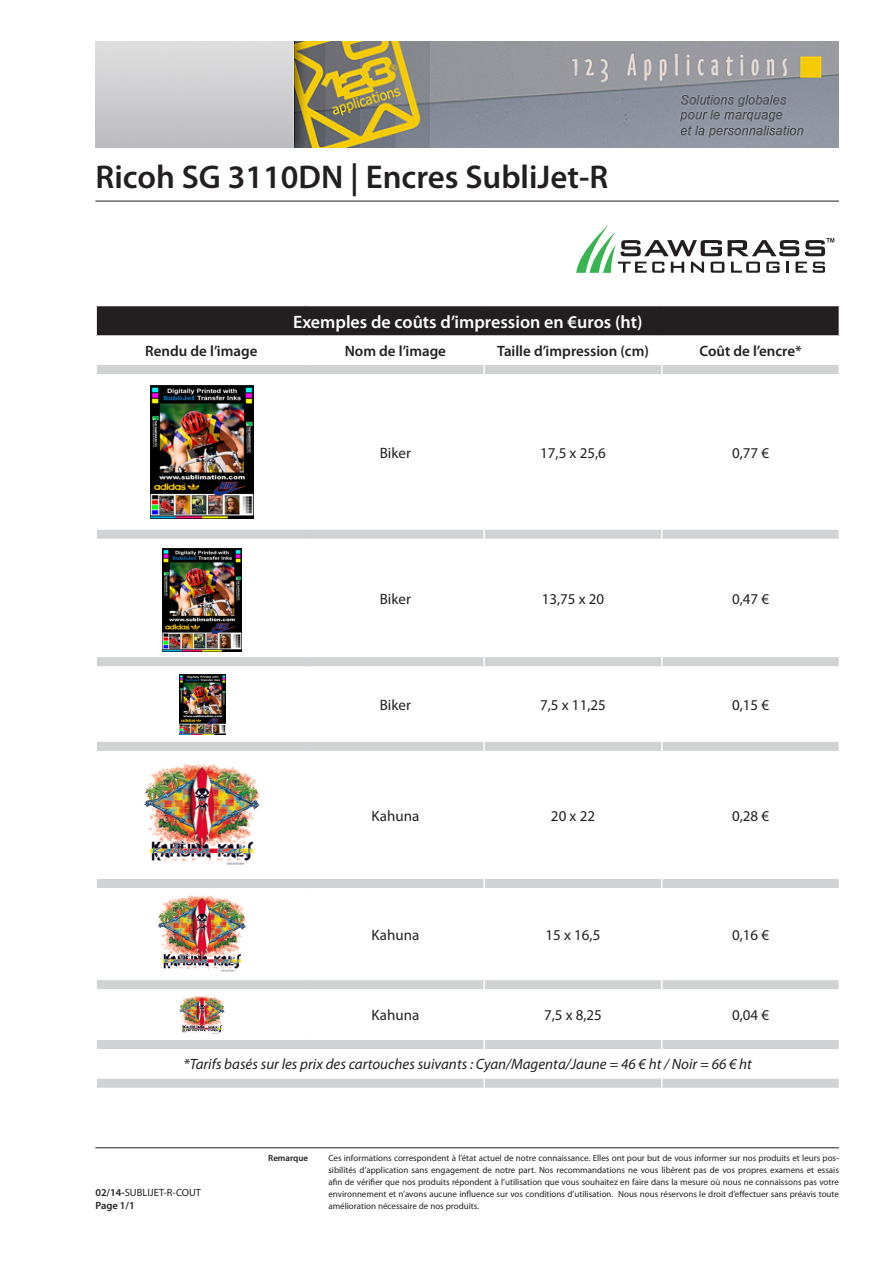
<style>
.page{position:relative;width:893px;height:1263px;background:#fff}
.page>*{position:absolute;margin:0;border:0;box-sizing:border-box;transform-origin:0 0}
.t1{font:600 33px "Myriad Pro";color:#231f20}
.t2{font:600 18px "Myriad Pro";color:#fff}
.t3{font:15px "Myriad Pro";color:#231f20}
.t4{font:italic 15px "Myriad Pro";color:#231f20}
.t5{font:600 15px "Myriad Pro";color:#231f20}
.t6{font:10.5px "Myriad Pro";color:#231f20}
.t7{font:600 10.5px "Myriad Pro";color:#231f20}
.t8{font:9px/12px "Myriad Pro";color:#231f20;text-align:justify}
.t9{font:600 9px "Myriad Pro";color:#231f20}
.s1{font-weight:600}
</style>
<div class="page">
<img style="left:95px;top:42px;width:744px;height:105px">
<hr style="left:95px;top:201px;width:744px;height:1px;background:#231f20">
<hr style="left:95px;top:1147px;width:744px;height:1px;background:#231f20">
<div style="left:96px;top:305px;width:743px;height:31px;background:#231f20"></div>
<svg style="left:97px;top:365px;width:742px;height:723px"></svg>
<hr style="left:95px;top:305px;width:212px;height:1px;background:#fff">
<hr style="left:95px;top:306px;width:2px;height:29px;background:#fff">
<hr style="left:307px;top:305px;width:177px;height:1px;background:#fff">
<hr style="left:484px;top:305px;width:178px;height:1px;background:#fff">
<hr style="left:662px;top:305px;width:178px;height:1px;background:#fff">
<hr style="left:95px;top:335px;width:212px;height:2px;background:#fff">
<hr style="left:307px;top:335px;width:177px;height:2px;background:#fff">
<hr style="left:484px;top:335px;width:178px;height:2px;background:#fff">
<hr style="left:662px;top:335px;width:178px;height:2px;background:#fff">
<hr style="left:95px;top:374px;width:212px;height:1px;background:#fff">
<hr style="left:307px;top:374px;width:177px;height:1px;background:#fff">
<hr style="left:306px;top:375px;width:1px;height:153px;background:#fff">
<hr style="left:483px;top:375px;width:2px;height:153px;background:#fff">
<hr style="left:661px;top:375px;width:2px;height:153px;background:#fff">
<hr style="left:95px;top:528px;width:212px;height:2px;background:#fff">
<hr style="left:307px;top:528px;width:177px;height:2px;background:#fff">
<hr style="left:95px;top:539px;width:212px;height:1px;background:#fff">
<hr style="left:307px;top:539px;width:177px;height:1px;background:#fff">
<hr style="left:306px;top:540px;width:1px;height:116px;background:#fff">
<hr style="left:483px;top:540px;width:2px;height:116px;background:#fff">
<hr style="left:661px;top:540px;width:2px;height:116px;background:#fff">
<hr style="left:95px;top:656px;width:212px;height:1px;background:#fff">
<hr style="left:307px;top:656px;width:177px;height:1px;background:#fff">
<hr style="left:95px;top:666px;width:212px;height:2px;background:#fff">
<hr style="left:307px;top:666px;width:177px;height:2px;background:#fff">
<hr style="left:306px;top:668px;width:1px;height:72px;background:#fff">
<hr style="left:483px;top:668px;width:2px;height:72px;background:#fff">
<hr style="left:661px;top:668px;width:2px;height:72px;background:#fff">
<hr style="left:95px;top:740px;width:212px;height:2px;background:#fff">
<hr style="left:307px;top:740px;width:177px;height:2px;background:#fff">
<hr style="left:95px;top:751px;width:212px;height:1px;background:#fff">
<hr style="left:307px;top:751px;width:177px;height:1px;background:#fff">
<hr style="left:306px;top:752px;width:1px;height:125px;background:#fff">
<hr style="left:483px;top:752px;width:2px;height:125px;background:#fff">
<hr style="left:661px;top:752px;width:2px;height:125px;background:#fff">
<hr style="left:95px;top:877px;width:212px;height:2px;background:#fff">
<hr style="left:307px;top:877px;width:177px;height:2px;background:#fff">
<hr style="left:95px;top:888px;width:212px;height:1px;background:#fff">
<hr style="left:307px;top:888px;width:177px;height:1px;background:#fff">
<hr style="left:306px;top:889px;width:1px;height:90px;background:#fff">
<hr style="left:483px;top:889px;width:2px;height:90px;background:#fff">
<hr style="left:661px;top:889px;width:2px;height:90px;background:#fff">
<hr style="left:95px;top:979px;width:212px;height:1px;background:#fff">
<hr style="left:307px;top:979px;width:177px;height:1px;background:#fff">
<hr style="left:95px;top:989px;width:212px;height:2px;background:#fff">
<hr style="left:307px;top:989px;width:177px;height:2px;background:#fff">
<hr style="left:306px;top:991px;width:1px;height:47px;background:#fff">
<hr style="left:483px;top:991px;width:2px;height:47px;background:#fff">
<hr style="left:661px;top:991px;width:2px;height:47px;background:#fff">
<hr style="left:95px;top:1038px;width:212px;height:2px;background:#fff">
<hr style="left:307px;top:1038px;width:177px;height:2px;background:#fff">
<hr style="left:95px;top:1049px;width:212px;height:1px;background:#fff">
<hr style="left:307px;top:1049px;width:177px;height:1px;background:#fff">
<hr style="left:95px;top:1077px;width:212px;height:2px;background:#fff">
<hr style="left:307px;top:1077px;width:177px;height:2px;background:#fff">
<svg style="left:483px;top:365px;width:2px;height:9px"></svg>
<hr style="left:484px;top:374px;width:178px;height:1px;background:#fff">
<hr style="left:484px;top:528px;width:178px;height:2px;background:#fff">
<svg style="left:483px;top:530px;width:2px;height:9px"></svg>
<hr style="left:484px;top:539px;width:178px;height:1px;background:#fff">
<hr style="left:484px;top:656px;width:178px;height:1px;background:#fff">
<svg style="left:483px;top:657px;width:2px;height:9px"></svg>
<hr style="left:484px;top:666px;width:178px;height:2px;background:#fff">
<hr style="left:484px;top:740px;width:178px;height:2px;background:#fff">
<svg style="left:483px;top:742px;width:2px;height:9px"></svg>
<hr style="left:484px;top:751px;width:178px;height:1px;background:#fff">
<hr style="left:484px;top:877px;width:178px;height:2px;background:#fff">
<svg style="left:483px;top:879px;width:2px;height:9px"></svg>
<hr style="left:484px;top:888px;width:178px;height:1px;background:#fff">
<hr style="left:484px;top:979px;width:178px;height:1px;background:#fff">
<svg style="left:483px;top:980px;width:2px;height:9px"></svg>
<hr style="left:484px;top:989px;width:178px;height:2px;background:#fff">
<hr style="left:484px;top:1038px;width:178px;height:2px;background:#fff">
<svg style="left:483px;top:1040px;width:2px;height:9px"></svg>
<hr style="left:484px;top:1049px;width:178px;height:1px;background:#fff">
<hr style="left:484px;top:1077px;width:178px;height:2px;background:#fff">
<svg style="left:483px;top:1079px;width:2px;height:9px"></svg>
<svg style="left:661px;top:365px;width:2px;height:9px"></svg>
<hr style="left:662px;top:374px;width:178px;height:1px;background:#fff">
<hr style="left:662px;top:528px;width:178px;height:2px;background:#fff">
<svg style="left:661px;top:530px;width:2px;height:9px"></svg>
<hr style="left:662px;top:539px;width:178px;height:1px;background:#fff">
<hr style="left:662px;top:656px;width:178px;height:1px;background:#fff">
<svg style="left:661px;top:657px;width:2px;height:9px"></svg>
<hr style="left:662px;top:666px;width:178px;height:2px;background:#fff">
<hr style="left:662px;top:740px;width:178px;height:2px;background:#fff">
<svg style="left:661px;top:742px;width:2px;height:9px"></svg>
<hr style="left:662px;top:751px;width:178px;height:1px;background:#fff">
<hr style="left:662px;top:877px;width:178px;height:2px;background:#fff">
<svg style="left:661px;top:879px;width:2px;height:9px"></svg>
<hr style="left:662px;top:888px;width:178px;height:1px;background:#fff">
<hr style="left:662px;top:979px;width:178px;height:1px;background:#fff">
<svg style="left:661px;top:980px;width:2px;height:9px"></svg>
<hr style="left:662px;top:989px;width:178px;height:2px;background:#fff">
<hr style="left:662px;top:1038px;width:178px;height:2px;background:#fff">
<svg style="left:661px;top:1040px;width:2px;height:9px"></svg>
<hr style="left:662px;top:1049px;width:178px;height:1px;background:#fff">
<hr style="left:662px;top:1077px;width:178px;height:2px;background:#fff">
<svg style="left:661px;top:1079px;width:2px;height:9px"></svg>
<svg style="left:576px;top:225px;width:258px;height:48px"></svg>
<img style="left:151px;top:386px;width:102px;height:133px">
<img style="left:163px;top:549px;width:78px;height:102px">
<img style="left:179px;top:675px;width:46px;height:60px">
<img style="left:143px;top:763px;width:118px;height:104px">
<img style="left:158px;top:894px;width:88px;height:79px">
<img style="left:180px;top:995px;width:44px;height:40px">
<p class="t1" style="left:95px;top:156px;width:514px">Ricoh SG 3110DN | Encres SubliJet-R</p>
<p class="t2" style="left:293px;top:310px;width:351px">Exemples de coûts d’impression en €uros (ht)</p>
<p class="t5" style="left:145px;top:341px;width:114px">Rendu de l’image</p>
<p class="t5" style="left:345px;top:341px;width:103px">Nom de l’image</p>
<p class="t5" style="left:497px;top:341px;width:153px">Taille d’impression (cm)</p>
<p class="t5" style="left:699px;top:341px;width:104px">Coût de l’encre*</p>
<p class="t3" style="left:380px;top:443px;width:33px">Biker</p>
<p class="t3" style="left:540px;top:443px;width:67px">17,5 x 25,6</p>
<p class="t3" style="left:732px;top:443px;width:39px">0,77 €</p>
<p class="t3" style="left:380px;top:589px;width:33px">Biker</p>
<p class="t3" style="left:542px;top:589px;width:64px">13,75 x 20</p>
<p class="t3" style="left:732px;top:589px;width:39px">0,47 €</p>
<p class="t3" style="left:380px;top:695px;width:33px">Biker</p>
<p class="t3" style="left:540px;top:695px;width:67px">7,5 x 11,25</p>
<p class="t3" style="left:732px;top:695px;width:39px">0,15 €</p>
<p class="t3" style="left:372px;top:806px;width:49px">Kahuna</p>
<p class="t3" style="left:551px;top:806px;width:46px">20 x 22</p>
<p class="t3" style="left:732px;top:806px;width:39px">0,28 €</p>
<p class="t3" style="left:372px;top:925px;width:49px">Kahuna</p>
<p class="t3" style="left:546px;top:925px;width:56px">15 x 16,5</p>
<p class="t3" style="left:732px;top:925px;width:39px">0,16 €</p>
<p class="t3" style="left:372px;top:1006px;width:49px">Kahuna</p>
<p class="t3" style="left:544px;top:1006px;width:59px">7,5 x 8,25</p>
<p class="t3" style="left:732px;top:1006px;width:39px">0,04 €</p>
<p class="t4" style="left:184px;top:1055px;width:570px">*Tarifs basés sur les prix des cartouches suivants : Cyan/Magenta/Jaune = 46 € ht / Noir = 66 € ht</p>
<p class="t6" style="left:95px;top:1186px;width:107px"><span class="s1">02/14-</span>SUBLIJET-R-COUT</p>
<p class="t7" style="left:95px;top:1199px;width:41px">Page 1/1</p>
<p class="t9" style="left:268px;top:1152px;width:42px">Remarque</p>
<p class="t8" style="left:328px;top:1152px;width:512px">Ces informations correspondent à l’état actuel de notre connaissance. Elles ont pour but de vous informer sur nos produits et leurs pos&shy;sibilités d’application sans engagement de notre part. Nos recommandations ne vous libèrent pas de vos propres examens et essais afin de vérifier que nos produits répondent à l’utilisation que vous souhaitez en faire dans la mesure où nous ne connaissons pas votre environnement et n’avons aucune influence sur vos conditions d’utilisation. Nous nous réservons le droit d’effectuer sans préavis toute amélioration nécessaire de nos produits.</p>
</div>
